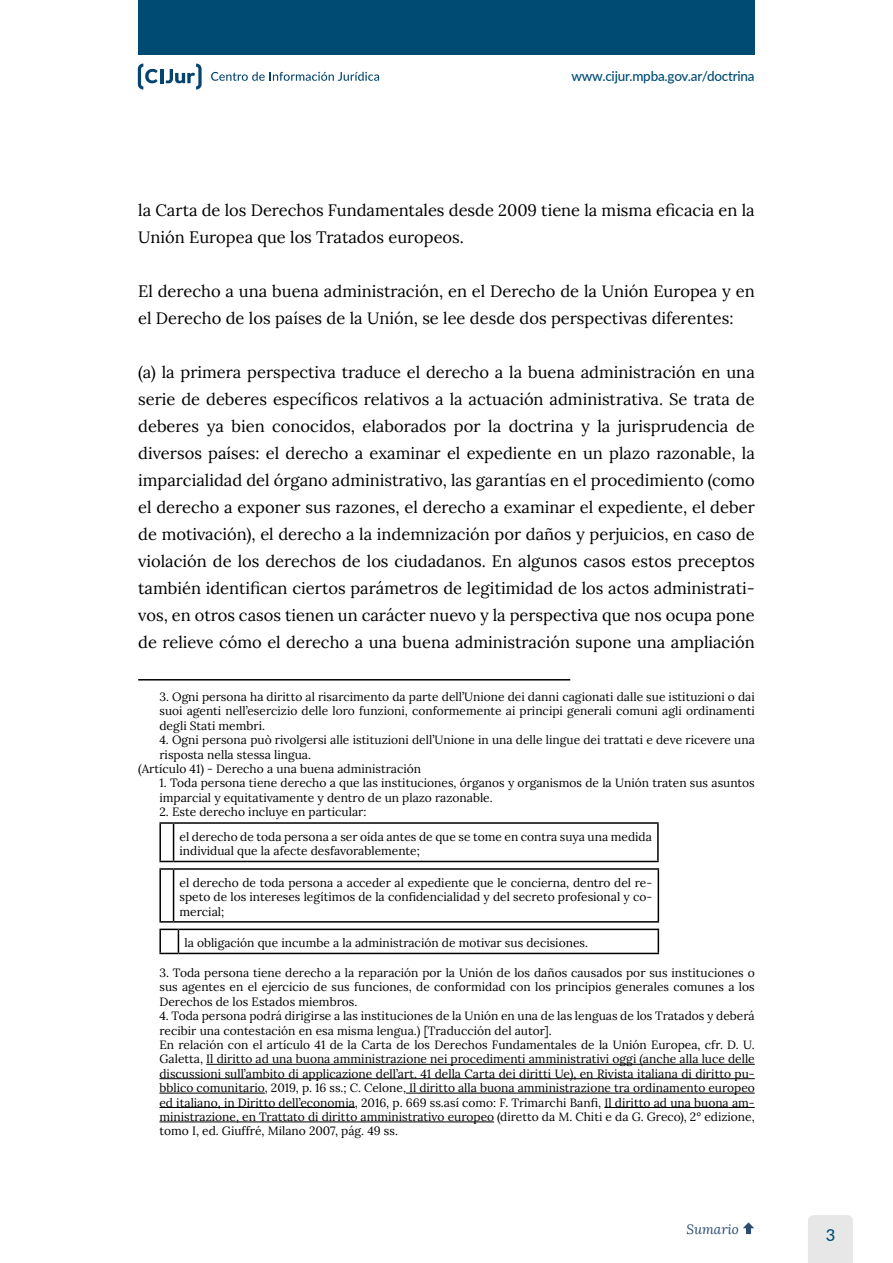
<style>
.page{position:relative;width:893px;height:1263px;background:#fff}
.page>*{position:absolute;margin:0;border:0;box-sizing:border-box;transform-origin:0 0}
.t1{font:16.5px/27px "Lora";color:#000}
.t2{font:500 16.5px "Lato";color:#004b74}
.t3{font:500 13.5px "Lato";letter-spacing:-.015em;color:#004b74}
.t4{font:italic 13.5px "Lora";color:#2b4d73}
.t5{font:12px/14.4px "Lora";color:#000;text-align:justify}
</style>
<div class="page">
<div style="left:808px;top:1215px;width:45px;height:48px;background:#e7e7e7"></div>
<div style="left:138px;top:0;width:617px;height:54px;background:#004b74"></div>
<svg style="left:743px;top:1222px;width:11px;height:12px"></svg>
<svg style="left:211px;top:72px;width:168px;height:9px"></svg>
<hr style="left:160px;top:69px;width:3px;height:14px;background:#05446f">
<svg style="left:166px;top:64px;width:36px;height:26px"></svg>
<svg style="left:138px;top:64px;width:20px;height:26px"></svg>
<hr style="left:138px;top:679px;width:432px;height:1px;background:#000">
<hr style="left:206px;top:1064px;width:549px;height:1px;background:#000">
<hr style="left:159px;top:1078px;width:596px;height:1px;background:#000">
<hr style="left:159px;top:1093px;width:106px;height:1px;background:#000">
<hr style="left:406px;top:1093px;width:349px;height:1px;background:#000">
<hr style="left:159px;top:1107px;width:196px;height:1px;background:#000">
<hr style="left:604px;top:1107px;width:125px;height:1px;background:#000">
<svg style="left:729px;top:1107px;width:26px;height:1px"></svg>
<hr style="left:159px;top:1121px;width:335px;height:1px;background:#000">
<hr style="left:174px;top:822px;width:485px;height:2px;background:#000">
<hr style="left:657px;top:824px;width:2px;height:37px;background:#000">
<svg style="left:159px;top:822px;width:499px;height:40px"></svg>
<hr style="left:174px;top:861px;width:485px;height:1px;background:#000">
<hr style="left:174px;top:868px;width:485px;height:2px;background:#000">
<hr style="left:658px;top:870px;width:1px;height:51px;background:#000">
<svg style="left:159px;top:868px;width:499px;height:55px"></svg>
<hr style="left:174px;top:921px;width:485px;height:2px;background:#000">
<svg style="left:159px;top:929px;width:500px;height:25px"></svg>
<hr style="left:178px;top:953px;width:481px;height:1px;background:#000">
<p class="t3" style="left:571px;top:66px;width:185px">www.cijur.mpba.gov.ar/doctrina</p>
<h1 class="t1" style="left:138px;top:196px;width:618px">la Carta de los Derechos Fundamentales desde 2009 tiene la misma eficacia en la<br>Unión Europea que los Tratados europeos.</h1>
<h1 class="t1" style="left:138px;top:277px;width:618px">El derecho a una buena administración, en el Derecho de la Unión Europea y en el Derecho de los países de la Unión, se lee desde dos perspectivas diferentes:</h1>
<p class="t1" style="left:138px;top:358px;width:618px;text-align:justify">(a) la primera perspectiva traduce el derecho a la buena administración en una serie de deberes específicos relativos a la actuación administrativa. Se trata de deberes ya bien conocidos, elaborados por la doctrina y la jurisprudencia de diversos países: el derecho a examinar el expediente en un plazo razonable, la imparcialidad del órgano administrativo, las garantías en el procedimiento (como el derecho a exponer sus razones, el derecho a examinar el expediente, el deber de motivación), el derecho a la indemnización por daños y perjuicios, en caso de violación de los derechos de los ciudadanos. En algunos casos estos preceptos también identifican ciertos parámetros de legitimidad de los actos administrati&shy;vos, en otros casos tienen un carácter nuevo y la perspectiva que nos ocupa pone de relieve cómo el derecho a una buena administración supone una ampliación</p>
<p class="t5" style="left:159px;top:689px;width:597px">3. Ogni persona ha diritto al risarcimento da parte dell’Unione dei danni cagionati dalle sue istituzioni o dai suoi agenti nell’esercizio delle loro funzioni, conformemente ai principi generali comuni agli ordinamenti degli Stati membri.</p>
<p class="t5" style="left:159px;top:732px;width:597px">4. Ogni persona può rivolgersi alle istituzioni dell’Unione in una delle lingue dei trattati e deve ricevere una</p>
<p class="t5" style="left:159px;top:746px;width:153px">risposta nella stessa lingua.</p>
<p class="t5" style="left:138px;top:761px;width:284px">(Artículo 41) - Derecho a una buena administración</p>
<p class="t5" style="left:159px;top:775px;width:597px">1. Toda persona tiene derecho a que las instituciones, órganos y organismos de la Unión traten sus asuntos imparcial y equitativamente y dentro de un plazo razonable.</p>
<p class="t5" style="left:180px;top:799px;width:474px;line-height:24.8px;text-indent:-20px">2. Este derecho incluye en particular:<br>el derecho de toda persona a ser oída antes de que se tome en contra suya una medida</p>
<p class="t5" style="left:180px;top:843px;width:242px">individual que la afecte desfavorablemente;</p>
<p class="t5" style="left:180px;top:875px;width:474px">el derecho de toda persona a acceder al expediente que le concierna, dentro del re&shy;speto de los intereses legítimos de la confidencialidad y del secreto profesional y co&shy;mercial;</p>
<p class="t5" style="left:184px;top:935px;width:405px">la obligación que incumbe a la administración de motivar sus decisiones.</p>
<p class="t5" style="left:159px;top:965px;width:597px">3. Toda persona tiene derecho a la reparación por la Unión de los daños causados por sus instituciones o sus agentes en el ejercicio de sus funciones, de conformidad con los principios generales comunes a los Derechos de los Estados miembros.</p>
<p class="t5" style="left:159px;top:1008px;width:597px;text-align:left">4. Toda persona podrá dirigirse a las instituciones de la Unión en una de las lenguas de los Tratados y deberá recibir una contestación en esa misma lengua.) [Traducción del autor].<br>En relación con el artículo 41 de la Carta de los Derechos Fundamentales de la Unión Europea, cfr. D. U.<br>Galetta, Il diritto ad una buona amministrazione nei procedimenti amministrativi oggi (anche alla luce delle discussioni sull’ambito di applicazione dell’art. 41 della Carta dei diritti Ue), en Rivista italiana di diritto pu&shy;bblico comunitario, 2019, p. 16 ss.; C. Celone, Il diritto alla buona amministrazione tra ordinamento europeo ed italiano, in Diritto dell’economia, 2016, p. 669 ss.así como: F. Trimarchi Banfi, Il diritto ad una buona am&shy;ministrazione, en Trattato di diritto amministrativo europeo (diretto da M. Chiti e da G. Greco), 2° edizione, tomo I, ed. Giuffré, Milano 2007, pág. 49 ss.</p>
<p class="t4" style="left:686px;top:1221px;width:54px">Sumario</p>
<h1 class="t2" style="left:826px;top:1223px;width:11px">3</h1>
</div>
